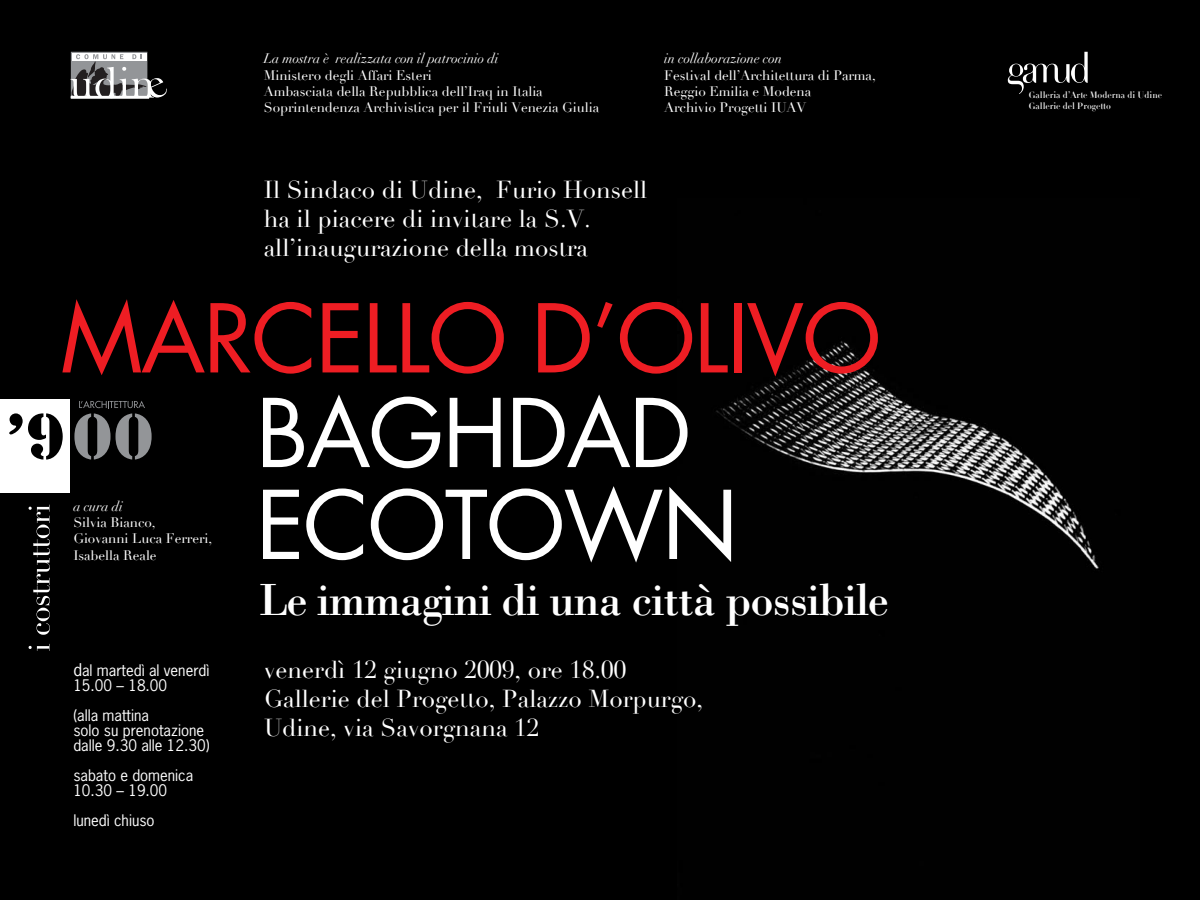
<style>
.page{position:relative;width:1200px;height:900px;background:#000}
.page>*{position:absolute;margin:0;border:0;box-sizing:border-box;transform-origin:0 0}
.t1{font:91.95px "Futura";letter-spacing:-.02em;color:#ee1d23}
.t2{font:91.95px/91.9px "Futura";letter-spacing:-.02em;color:#fff}
.t3{font:46.5px "Bodoni";letter-spacing:-.02em;color:#fff}
.t4{font:24px/28.8px "Didot";color:#fff}
.t5{font:15px/15px "News Gothic";color:#fff}
.t6{font:13.5px/16.2px "Didot";letter-spacing:-.005em;color:#fff}
.t7{font:italic 13.5px "Didot";letter-spacing:-.005em;color:#fff}
.t8{font:9px/10.8px "Didot LH Headline";color:#fff}
.s1{font-size:16.5px}
</style>
<div class="page">
<img style="left:716px;top:341px;width:383px;height:228px">
<div style="left:1px;top:399px;width:68px;height:94px;background:#fff"></div>
<svg style="left:9px;top:413px;width:54px;height:47px"></svg>
<svg style="left:74px;top:401px;width:78px;height:59px"></svg>
<svg style="left:29px;top:645px;width:20px;height:6px"></svg>
<svg style="left:29px;top:505px;width:21px;height:130px"></svg>
<hr style="left:71px;top:96px;width:78px;height:3px;background:#fff">
<svg style="left:70px;top:52px;width:97px;height:46px"></svg>
<svg style="left:1008px;top:52px;width:80px;height:42px"></svg>
<p class="t7" style="left:264px;top:50px;width:236px">La mostra è realizzata con il patrocinio di</p>
<p class="t6" style="left:264px;top:67px;width:337px">Ministero degli Affari Esteri<br>Ambasciata della Repubblica dell’Iraq in Italia<br>Soprintendenza Archivistica per il Friuli Venezia Giulia</p>
<p class="t7" style="left:664px;top:50px;width:119px">in collaborazione con</p>
<p class="t6" style="left:664px;top:67px;width:213px">Festival dell’Architettura di Parma,<br>Reggio Emilia e Modena<br>Archivio Progetti IUAV</p>
<h3 class="t4" style="left:264px;top:176px;width:385px">Il Sindaco di Udine, Furio Honsell ha il piacere di invitare la S.V. all’inaugurazione della mostra</h3>
<h1 class="t1" style="left:60px;top:280px;width:822px">MARCELLO D’OLIVO</h1>
<h1 class="t2" style="left:256px;top:388px;width:484px">BAGHDAD<br>ECOTOWN</h1>
<h2 class="t3" style="left:259px;top:571px;width:631px">Le immagini di una città possibile</h2>
<p class="t7" style="left:73px;top:498px;width:51px">a cura di</p>
<p class="t6" style="left:73px;top:515px;width:140px">Silvia Bianco,<br>Giovanni Luca Ferreri,<br>Isabella Reale</p>
<p class="t5" style="left:73px;top:663px;width:138px"><span class="s1">d</span>al martedì al venerdì<br>15.00 – 18.00</p>
<p class="t5" style="left:73px;top:708px;width:138px">(alla mattina<br>solo su prenotazione dalle 9.30 alle 12.30)</p>
<p class="t5" style="left:73px;top:768px;width:122px">sabato e domenica<br>10.30 – 19.00</p>
<p class="t5" style="left:73px;top:813px;width:83px">lunedì chiuso</p>
<h3 class="t4" style="left:264px;top:656px;width:441px">venerdì 12 giugno 2009, ore 18.00<br>Gallerie del Progetto, Palazzo Morpurgo,<br>Udine, via Savorgnana 12</h3>
<p class="t8" style="left:1029px;top:89px;width:135px">Galleria d’Arte Moderna di Udine<br>Gallerie del Progetto</p>
</div>
